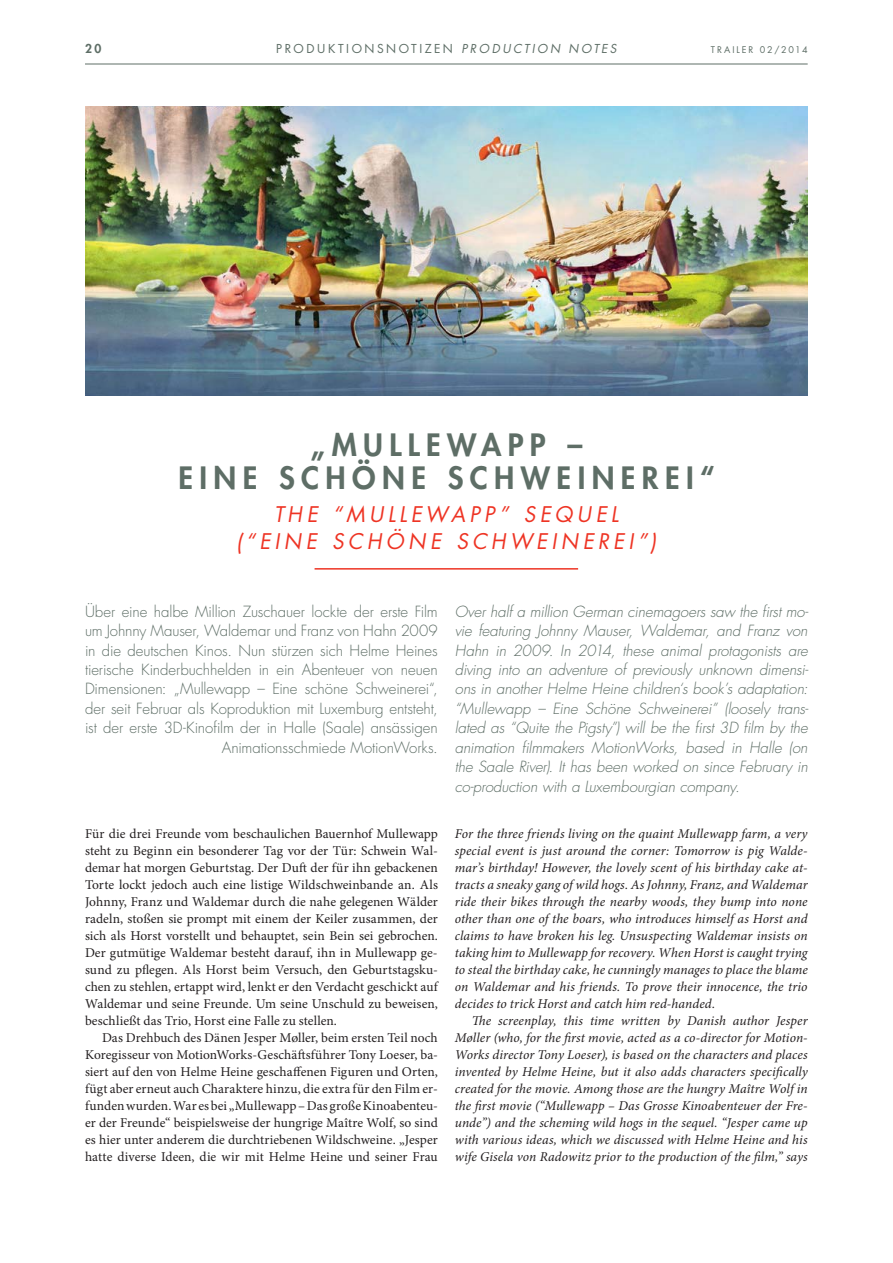
<style>
.page{position:relative;width:893px;height:1263px;background:#fff}
.page>*{position:absolute;margin:0;border:0;box-sizing:border-box;transform-origin:0 0}
.t1{font:800 30px/33px "Futura Std";letter-spacing:.215em;color:#5e6e66;text-align:center}
.t2{font:italic 21px/27px "Futura Std";letter-spacing:.195em;color:#ee3424;text-align:center}
.t3{font:italic 300 15px/19.5px "Futura Std";letter-spacing:-.01em;color:#5e6e66;text-align:justify}
.t4{font:300 15px/19.5px "Futura Std";letter-spacing:-.005em;color:#5e6e66;text-align:right}
.t5{font:italic 13.5px/17px "Minion Pro";letter-spacing:.005em;color:#231f20;text-align:justify}
.t6{font:13.5px/17px "Minion Pro";color:#231f20;text-align:justify}
.t7{font:12px "Futura Std";letter-spacing:.21em;color:#5e6e66}
.t8{font:800 12px "Futura Std";color:#5e6e66}
.t9{font:9px "Futura Std";letter-spacing:.215em;color:#5e6e66}
.s1{font-style:italic}
</style>
<div class="page">
<img style="left:85px;top:107px;width:723px;height:289px">
<hr style="left:315px;top:568px;width:263px;height:2px;background:#ee3424">
<hr style="left:85px;top:64px;width:723px;height:1px;background:#5e6e66">
<p class="t8" style="left:85px;top:43px;width:18px">20</p>
<p class="t7" style="left:276px;top:43px;width:342px">PRODUKTIONSNOTIZEN <span class="s1">PRODUCTION NOTES</span></p>
<p class="t9" style="left:711px;top:45px;width:98px">TRAILER 02/2014</p>
<h1 class="t1" style="left:178px;top:430px;width:538px">„MULLEWAPP –<br>EINE SCHÖNE SCHWEINEREI“</h1>
<h2 class="t2" style="left:236px;top:502px;width:422px">THE “MULLEWAPP” SEQUEL (“EINE SCHÖNE SCHWEINEREI”)</h2>
<p class="t4" style="left:85px;top:602px;width:354px">Über eine halbe Million Zuschauer lockte der erste Film um Johnny Mauser, Waldemar und Franz von Hahn 2009 in die deutschen Kinos. Nun stürzen sich Helme Heines tierische Kinderbuchhelden in ein Abenteuer von neuen Dimensionen: „Mullewapp – Eine schöne Schweinerei“, der seit Februar als Koproduktion mit Luxemburg entsteht, ist der erste 3D-Kinofilm der in Halle (Saale) ansässigen Animationsschmiede MotionWorks.</p>
<p class="t6" style="left:85px;top:826px;width:354px">Für die drei Freunde vom beschaulichen Bauernhof Mullewapp steht zu Beginn ein besonderer Tag vor der Tür: Schwein Wal&shy;demar hat morgen Geburtstag. Der Duft der für ihn gebackenen Torte lockt jedoch auch eine listige Wildschweinbande an. Als Johnny, Franz und Waldemar durch die nahe gelegenen Wälder radeln, stoßen sie prompt mit einem der Keiler zusammen, der sich als Horst vorstellt und behauptet, sein Bein sei gebrochen.<br>Der gutmütige Waldemar besteht darauf, ihn in Mullewapp ge&shy;sund zu pflegen. Als Horst beim Versuch, den Geburtstagsku&shy;chen zu stehlen, ertappt wird, lenkt er den Verdacht geschickt auf Waldemar und seine Freunde. Um seine Unschuld zu beweisen, beschließt das Trio, Horst eine Falle zu stellen.</p>
<p class="t6" style="left:85px;top:1030px;width:354px;text-indent:17px">Das Drehbuch des Dänen Jesper Møller, beim ersten Teil noch Koregisseur von MotionWorks-Geschäftsführer Tony Loeser, ba&shy;siert auf den von Helme Heine geschaffenen Figuren und Orten, fügt aber erneut auch Charaktere hinzu, die extra für den Film er&shy;funden wurden. War es bei „Mullewapp – Das große Kinoabenteu&shy;er der Freunde“ beispielsweise der hungrige Maître Wolf, so sind es hier unter anderem die durchtriebenen Wildschweine. „Jesper hatte diverse Ideen, die wir mit Helme Heine und seiner Frau</p>
<p class="t3" style="left:455px;top:602px;width:355px">Over half a million German cinemagoers saw the first mo&shy;vie featuring Johnny Mauser, Waldemar, and Franz von Hahn in 2009. In 2014, these animal protagonists are diving into an adventure of previously unknown dimensi&shy;ons in another Helme Heine children‘s book’s adaptation: “Mullewapp – Eine Schöne Schweinerei” (loosely trans&shy;lated as “Quite the Pigsty”) will be the first 3D film by the animation filmmakers MotionWorks, based in Halle (on the Saale River). It has been worked on since February in co-production with a Luxembourgian company.</p>
<p class="t5" style="left:455px;top:826px;width:354px">For the three friends living on the quaint Mullewapp farm, a very special event is just around the corner: Tomorrow is pig Walde&shy;mar’s birthday! However, the lovely scent of his birthday cake at&shy;tracts a sneaky gang of wild hogs. As Johnny, Franz, and Waldemar ride their bikes through the nearby woods, they bump into none other than one of the boars, who introduces himself as Horst and claims to have broken his leg. Unsuspecting Waldemar insists on taking him to Mullewapp for recovery. When Horst is caught trying to steal the birthday cake, he cunningly manages to place the blame on Waldemar and his friends. To prove their innocence, the trio decides to trick Horst and catch him red-handed.</p>
<p class="t5" style="left:455px;top:1013px;width:354px;text-indent:17px">The screenplay, this time written by Danish author Jesper Møller (who, for the first movie, acted as a co-director for Motion-Works director Tony Loeser), is based on the characters and places invented by Helme Heine, but it also adds characters specifically created for the movie. Among those are the hungry Maître Wolf in the first movie (“Mullewapp – Das Grosse Kinoabenteuer der Fre&shy;unde”) and the scheming wild hogs in the sequel. “Jesper came up with various ideas, which we discussed with Helme Heine and his wife Gisela von Radowitz prior to the production of the film,” says</p>
</div>
